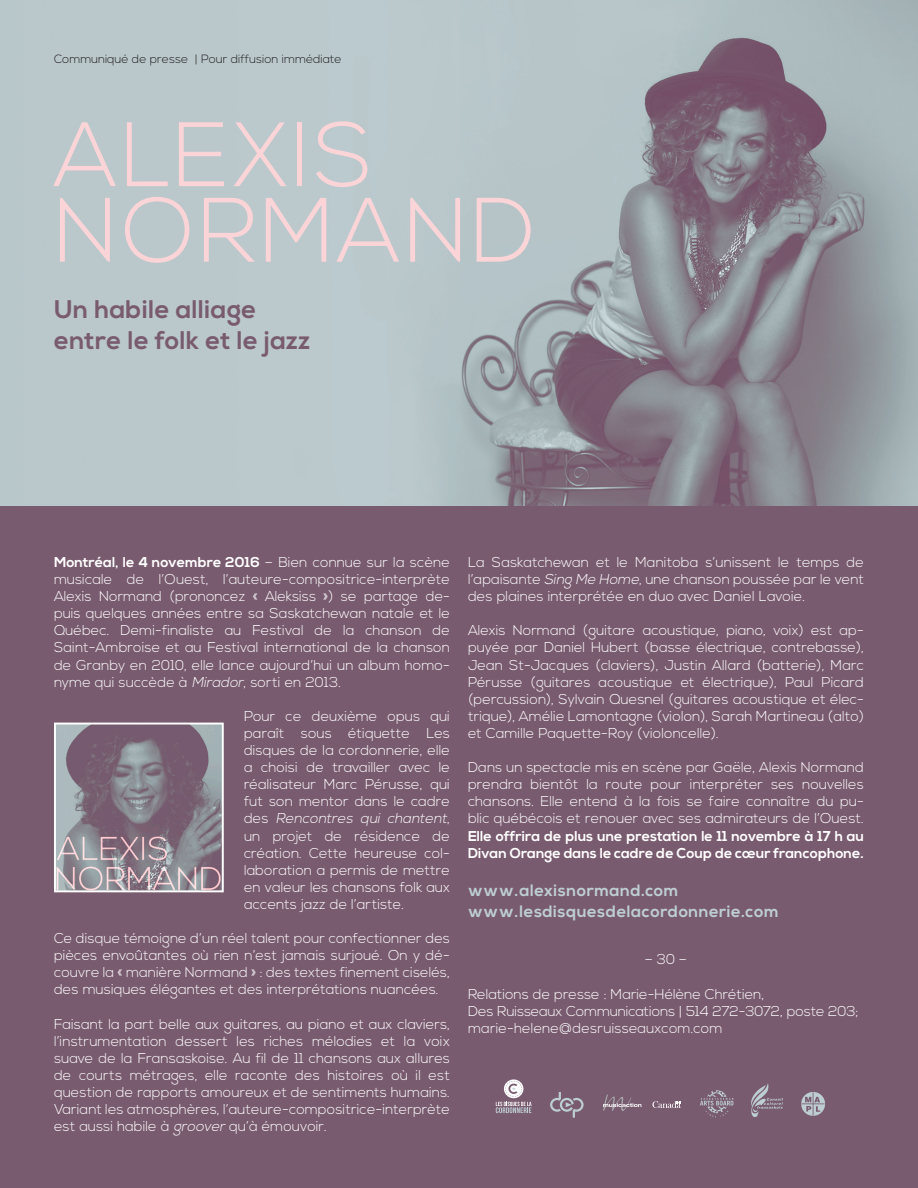
<style>
.page{position:relative;width:918px;height:1188px;background:#fff}
.page>*{position:absolute;margin:0;border:0;box-sizing:border-box;transform-origin:0 0}
.titre{font:300 91.2px "Nexa";letter-spacing:.03em;color:#fbd4d7}
.t1{font:700 25.5px "Nexa";letter-spacing:.02em;color:#795b6f}
.t2{font:700 16.5px "Nexa";letter-spacing:.03em;color:#bdced2}
.t3{font:300 14.25px/17.1px "Nexa";letter-spacing:.005em;color:#fff;text-align:justify}
.t4{font:300 12px "Nexa";color:#231f20}
.s1{font-weight:700}
.s2{font-style:italic}
</style>
<div class="page">
<div style="left:0;top:480px;width:918px;height:708px;background:#795b6f"></div>
<img style="left:0;top:0;width:918px;height:505px">
<img style="left:57px;top:726px;width:164px;height:163px">
<div style="left:54px;top:723px;width:170px;height:169px;border:2px solid #fff"></div>
<svg style="left:700px;top:1090px;width:33px;height:28px"></svg>
<svg style="left:801px;top:1092px;width:24px;height:24px"></svg>
<img style="left:752px;top:1083px;width:30px;height:34px">
<svg style="left:603px;top:1094px;width:38px;height:17px"></svg>
<svg style="left:653px;top:1101px;width:28px;height:7px"></svg>
<svg style="left:504px;top:1079px;width:19px;height:19px"></svg>
<svg style="left:496px;top:1081px;width:36px;height:32px"></svg>
<svg style="left:550px;top:1092px;width:34px;height:26px"></svg>
<p class="t4" style="left:54px;top:52px;width:289px">Communiqué de presse | Pour diffusion immédiate</p>
<p class="titre" style="left:54px;top:102px;width:319px">ALEXIS</p>
<p class="titre" style="left:54px;top:178px;width:483px">NORMAND</p>
<p class="t1" style="left:54px;top:295px;width:204px">Un habile alliage</p>
<p class="t1" style="left:54px;top:325px;width:257px">entre le folk et le jazz</p>
<p class="t3" style="left:54px;top:554px;width:398px"><span class="s1">Montréal, le 4 novembre 2016</span> – Bien connue sur la scène musicale de l’Ouest, l’auteure-compositrice-interprète Alexis Normand (prononcez « Aleksiss ») se partage de&shy;puis quelques années entre sa Saskatchewan natale et le Québec. Demi-finaliste au Festival de la chanson de Saint-Ambroise et au Festival international de la chanson de Granby en 2010, elle lance aujourd’hui un album homo&shy;nyme qui succède à <span class="s2">Mirador</span>, sorti en 2013.</p>
<p class="t3" style="left:244px;top:708px;width:208px">Pour ce deuxième opus qui paraît sous étiquette Les disques de la cordonnerie, elle a choisi de travailler avec le réalisateur Marc Pérusse, qui fut son mentor dans le cadre d e s <span class="s2">Rencontres qui chantent</span>, un projet de résidence de création. Cette heureuse col&shy;laboration a permis de mettre en valeur les chansons folk aux accents jazz de l’artiste.</p>
<p class="t3" style="left:54px;top:930px;width:398px">Ce disque témoigne d’un réel talent pour confectionner des pièces envoûtantes où rien n’est jamais surjoué. On y dé&shy;couvre la « manière Normand » : des textes finement ciselés, des musiques élégantes et des interprétations nuancées.</p>
<p class="t3" style="left:54px;top:1016px;width:398px">Faisant la part belle aux guitares, au piano et aux claviers, l’instrumentation dessert les riches mélodies et la voix suave de la Fransaskoise. Au fil de 11 chansons aux allures de courts métrages, elle raconte des histoires où il est question de rapports amoureux et de sentiments humains.<br>Variant les atmosphères, l’auteure-compositrice-interprète est aussi habile à <span class="s2">groover</span> qu’à émouvoir.</p>
<p class="t3" style="left:468px;top:554px;width:398px">La Saskatchewan et le Manitoba s’unissent le temps de l’apaisante <span class="s2">Sing Me Home</span>, une chanson poussée par le vent des plaines interprétée en duo avec Daniel Lavoie.</p>
<p class="t3" style="left:468px;top:623px;width:398px">Alexis Normand (guitare acoustique, piano, voix) est ap&shy;puyée par Daniel Hubert (basse électrique, contrebasse), Jean St-Jacques (claviers), Justin Allard (batterie), Marc Pérusse (guitares acoustique et électrique), Paul Picard (percussion), Sylvain Quesnel (guitares acoustique et élec&shy;trique), Amélie Lamontagne (violon), Sarah Martineau (alto) et Camille Paquette-Roy (violoncelle).</p>
<p class="t3" style="left:468px;top:759px;width:398px">Dans un spectacle mis en scène par Gaële, Alexis Normand prendra bientôt la route pour interpréter ses nouvelles chansons. Elle entend à la fois se faire connaître du pu&shy;blic québécois et renouer avec ses admirateurs de l’Ouest.<br><span class="s1">Elle offrira de plus une prestation le 11 novembre à 17 h au Divan Orange dans le cadre de Coup de cœur francophone.</span></p>
<p class="t2" style="left:468px;top:881px;width:212px">www.alexisnormand.com</p>
<p class="t2" style="left:468px;top:902px;width:312px">www.lesdisquesdelacordonnerie.com</p>
<p class="t3" style="left:645px;top:952px;width:43px">– 30 –</p>
<p class="t3" style="left:468px;top:986px;width:392px;text-align:left">Relations de presse : Marie-Hélène Chrétien,<br>Des Ruisseaux Communications | 514 272-3072, poste 203; marie-helene@desruisseauxcom.com</p>
</div>
